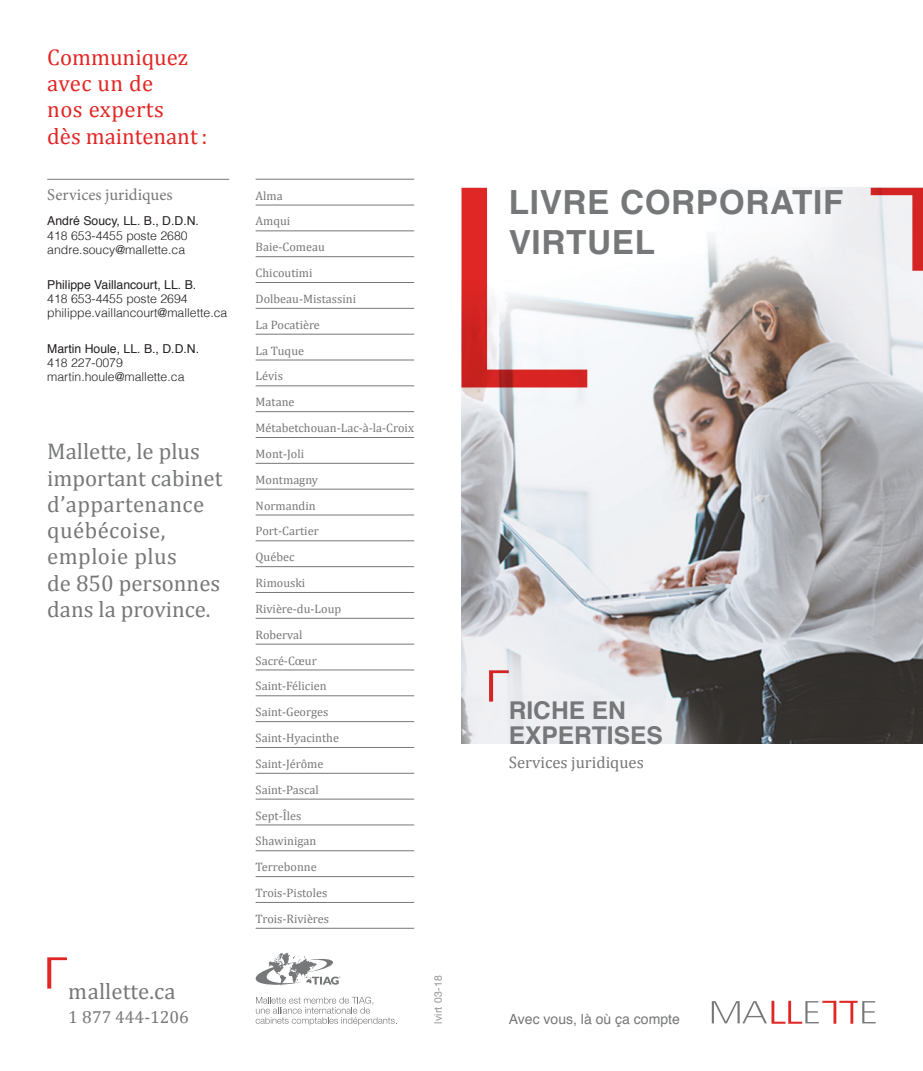
<style>
.page{position:relative;width:923px;height:1071px;background:#fff}
.page>*{position:absolute;margin:0;border:0;box-sizing:border-box;transform-origin:0 0}
.t1{font:700 33.25px/40.2px "Helvetica";letter-spacing:.02em;color:#767779}
.t2{font:700 24.5px/24.5px "Helvetica";color:#767779}
.t3{font:22.75px/26.2px "Cambria";color:#767779}
.t4{font:22.75px/26.2px "Cambria";color:#e12725}
.t5{font:17.5px "Cambria";color:#767779}
.t6{font:16.62px "Cambria";color:#767779}
.t7{font:16.62px "Minion Pro";color:#767779}
.t8{font:14px "Helvetica";color:#767779}
.t9{font:12.25px/25.9px "Cambria";color:#767779}
.t10{font:300 12.25px/14px "Helvetica";color:#231f20}
.t11{font:12.25px "Helvetica";color:#231f20}
.t12{font:10.5px "Helvetica";letter-spacing:.02em;color:#989799}
</style>
<div class="page">
<img style="left:461px;top:188px;width:461px;height:556px">
<hr style="left:255px;top:179px;width:159px;height:1px;background:#767779">
<hr style="left:255px;top:205px;width:159px;height:1px;background:#767779">
<hr style="left:255px;top:231px;width:159px;height:1px;background:#767779">
<hr style="left:255px;top:256px;width:159px;height:1px;background:#767779">
<hr style="left:255px;top:282px;width:159px;height:1px;background:#767779">
<hr style="left:255px;top:308px;width:159px;height:1px;background:#767779">
<hr style="left:255px;top:334px;width:159px;height:1px;background:#767779">
<hr style="left:255px;top:360px;width:159px;height:1px;background:#767779">
<hr style="left:255px;top:386px;width:159px;height:1px;background:#767779">
<hr style="left:255px;top:411px;width:159px;height:1px;background:#767779">
<hr style="left:255px;top:437px;width:159px;height:1px;background:#767779">
<hr style="left:255px;top:463px;width:159px;height:1px;background:#767779">
<hr style="left:255px;top:489px;width:159px;height:1px;background:#767779">
<hr style="left:255px;top:515px;width:159px;height:1px;background:#767779">
<hr style="left:255px;top:541px;width:159px;height:1px;background:#767779">
<hr style="left:255px;top:566px;width:159px;height:1px;background:#767779">
<hr style="left:255px;top:592px;width:159px;height:1px;background:#767779">
<hr style="left:255px;top:618px;width:159px;height:1px;background:#767779">
<hr style="left:255px;top:644px;width:159px;height:1px;background:#767779">
<hr style="left:255px;top:670px;width:159px;height:1px;background:#767779">
<hr style="left:255px;top:696px;width:159px;height:1px;background:#767779">
<hr style="left:255px;top:721px;width:159px;height:1px;background:#767779">
<hr style="left:255px;top:747px;width:159px;height:1px;background:#767779">
<hr style="left:255px;top:773px;width:159px;height:1px;background:#767779">
<hr style="left:255px;top:799px;width:159px;height:1px;background:#767779">
<hr style="left:255px;top:825px;width:159px;height:1px;background:#767779">
<hr style="left:255px;top:850px;width:159px;height:1px;background:#767779">
<hr style="left:255px;top:876px;width:159px;height:1px;background:#767779">
<hr style="left:255px;top:902px;width:159px;height:1px;background:#767779">
<hr style="left:255px;top:928px;width:159px;height:1px;background:#767779">
<svg style="left:461px;top:188px;width:126px;height:199px"></svg>
<svg style="left:870px;top:188px;width:52px;height:83px"></svg>
<svg style="left:489px;top:670px;width:19px;height:32px"></svg>
<svg style="left:47px;top:957px;width:20px;height:32px"></svg>
<svg style="left:711px;top:1001px;width:164px;height:23px"></svg>
<hr style="left:47px;top:179px;width:182px;height:1px;background:#767779">
<svg style="left:255px;top:953px;width:85px;height:33px"></svg>
<svg style="left:255px;top:997px;width:142px;height:28px"></svg>
<h3 class="t4" style="left:47px;top:44px;width:162px">Communiquez avec un de<br>nos experts<br>dès maintenant :</h3>
<h3 class="t7" style="left:47px;top:183px;width:127px">Services juridiques</h3>
<p class="t11" style="left:47px;top:212px;width:153px">André Soucy, LL. B., D.D.N.</p>
<p class="t10" style="left:47px;top:227px;width:142px">418 653-4455 poste 2680 andre.soucy@mallette.ca</p>
<p class="t11" style="left:47px;top:276px;width:150px">Philippe Vaillancourt, LL. B.</p>
<p class="t10" style="left:47px;top:291px;width:181px">418 653-4455 poste 2694 philippe.vaillancourt@mallette.ca</p>
<p class="t11" style="left:47px;top:340px;width:153px">Martin Houle, LL. B., D.D.N.</p>
<p class="t10" style="left:47px;top:355px;width:139px">418 227-0079 martin.houle@mallette.ca</p>
<h3 class="t3" style="left:47px;top:438px;width:176px">Mallette, le plus important cabinet d’appartenance québécoise, emploie plus<br>de 850 personnes dans la province.</h3>
<h3 class="t3" style="left:69px;top:978px;width:108px">mallette.ca</h3>
<h3 class="t5" style="left:69px;top:1007px;width:122px">1 877 444-1206</h3>
<p class="t9" style="left:255px;top:182px;width:160px">Alma<br>Amqui<br>Baie-Comeau<br>Chicoutimi<br>Dolbeau-Mistassini<br>La Pocatière<br>La Tuque<br>Lévis<br>Matane<br>Métabetchouan-Lac-à-la-Croix<br>Mont-Joli<br>Montmagny<br>Normandin<br>Port-Cartier<br>Québec<br>Rimouski<br>Rivière-du-Loup<br>Roberval<br>Sacré-Cœur<br>Saint-Félicien<br>Saint-Georges<br>Saint-Hyacinthe<br>Saint-Jérôme<br>Saint-Pascal<br>Sept-Îles<br>Shawinigan<br>Terrebonne<br>Trois-Pistoles<br>Trois-Rivières</p>
<p class="t12" style="left:430px;top:1024px;width:50px;rotate:-90deg">lvirt 03-18</p>
<h1 class="t1" style="left:508px;top:183px;width:336px">LIVRE CORPORATIF<br>VIRTUEL</h1>
<h2 class="t2" style="left:508px;top:699px;width:155px">RICHE EN<br>EXPERTISES</h2>
<h3 class="t6" style="left:508px;top:753px;width:136px">Services juridiques</h3>
<p class="t8" style="left:508px;top:1008px;width:172px">Avec vous, là où ça compte</p>
</div>
